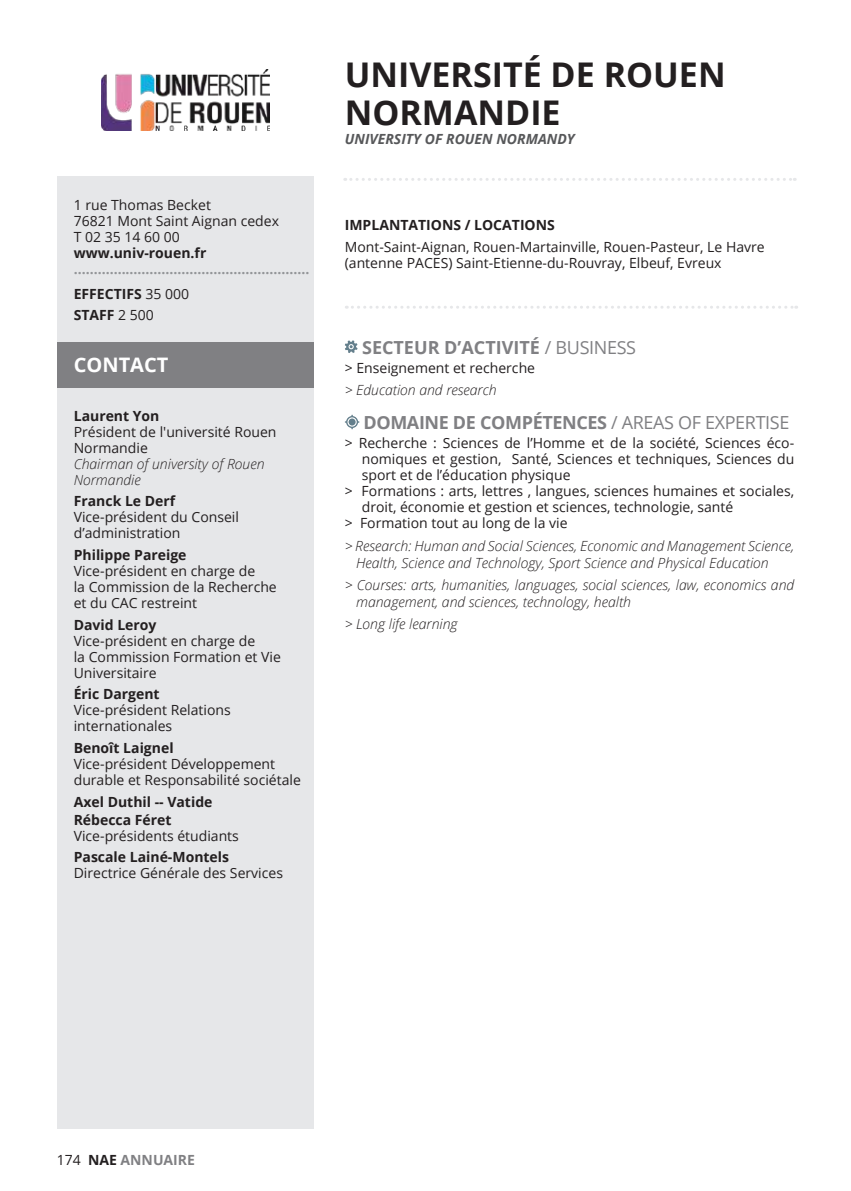
<style>
.page{position:relative;width:851px;height:1191px;background:#fff}
.page>*{position:absolute;margin:0;border:0;box-sizing:border-box;transform-origin:0 0}
.t1{font:700 34px/38px "Open Sans";color:#231f20}
.t2{font:700 20px "Open Sans";color:#fff}
.t3{font:700 18px "Open Sans";letter-spacing:-.02em;color:#808083}
.t4{font:700 18px "Open Sans";color:#808083}
.t5{font:14px/16px "Open Sans";color:#231f20}
.t6{font:italic 300 14px/16.8px "Open Sans";color:#231f20}
.t7{font:700 14px/17.6px "Open Sans";color:#231f20}
.t8{font:700 14px/24.6px "Open Sans";color:#939598}
.t9{font:italic 700 14px "Open Sans";color:#57585a}
.t10{font:700 14px "Open Sans";color:#808083}
.s1{color:#231f20}
.s2{font-weight:400;color:#231f20}
.s3{font-weight:400}
</style>
<div class="page">
<div style="left:57px;top:177px;width:256px;height:951px;background:#e6e7e9"></div>
<svg style="left:345px;top:178px;width:450px;height:3px"></svg>
<svg style="left:345px;top:340px;width:12px;height:13px"></svg>
<svg style="left:345px;top:415px;width:14px;height:14px"></svg>
<div style="left:57px;top:342px;width:256px;height:45px;background:#808083"></div>
<img style="left:101px;top:70px;width:168px;height:60px">
<svg style="left:346px;top:306px;width:450px;height:3px"></svg>
<p class="t5" style="left:74px;top:196px;width:207px">1 rue Thomas Becket<br>76821 Mont Saint Aignan cedex<br>T 02 35 14 60 00</p>
<p class="t7" style="left:74px;top:244px;width:134px">www.univ-rouen.fr</p>
<p class="t8" style="left:74px;top:256px;width:237px">...........................................................<br><span class="s1">EFFECTIFS</span> <span class="s2">35 000</span></p>
<p class="t7" style="left:74px;top:306px;width:82px">STAFF <span class="s3">2 500</span></p>
<h2 class="t2" style="left:74px;top:351px;width:96px">CONTACT</h2>
<p class="t7" style="left:74px;top:406px;width:87px">Laurent Yon</p>
<p class="t5" style="left:74px;top:423px;width:204px">Président de l'université Rouen<br>Normandie</p>
<p class="t6" style="left:74px;top:455px;width:192px;line-height:16px">Chairman of university of Rouen<br>Normandie</p>
<p class="t7" style="left:74px;top:492px;width:103px">Franck Le Derf</p>
<p class="t5" style="left:74px;top:509px;width:167px">Vice-président du Conseil d’administration</p>
<p class="t7" style="left:74px;top:546px;width:114px">Philippe Pareige</p>
<p class="t5" style="left:74px;top:562px;width:204px">Vice-président en charge de<br>la Commission de la Recherche et du CAC restreint</p>
<p class="t7" style="left:74px;top:615px;width:84px">David Leroy</p>
<p class="t5" style="left:74px;top:632px;width:208px">Vice-président en charge de<br>la Commission Formation et Vie<br>Universitaire</p>
<p class="t7" style="left:74px;top:685px;width:87px">Éric Dargent</p>
<p class="t5" style="left:74px;top:702px;width:158px">Vice-président Relations internationales</p>
<p class="t7" style="left:74px;top:739px;width:101px">Benoît Laignel</p>
<p class="t5" style="left:74px;top:755px;width:228px">Vice-président Développement durable et Responsabilité sociétale</p>
<p class="t7" style="left:74px;top:792px;width:140px">Axel Duthil -- Vatide<br>Rébecca Féret</p>
<p class="t5" style="left:74px;top:827px;width:167px">Vice-présidents étudiants</p>
<p class="t7" style="left:74px;top:848px;width:157px">Pascale Lainé-Montels</p>
<p class="t5" style="left:74px;top:864px;width:211px">Directrice Générale des Services</p>
<h1 class="t1" style="left:345px;top:55px;width:382px">UNIVERSITÉ DE ROUEN<br>NORMANDIE</h1>
<p class="t9" style="left:345px;top:128px;width:231px">UNIVERSITY OF ROUEN NORMANDY</p>
<p class="t7" style="left:345px;top:216px;width:212px">IMPLANTATIONS / LOCATIONS</p>
<p class="t5" style="left:345px;top:238px;width:421px">Mont-Saint-Aignan, Rouen-Martainville, Rouen-Pasteur, Le Havre (antenne PACES) Saint-Etienne-du-Rouvray, Elbeuf, Evreux</p>
<p class="t4" style="left:362px;top:335px;width:275px">SECTEUR D’ACTIVITÉ <span class="s3">/ BUSINESS</span></p>
<p class="t5" style="left:345px;top:359px;width:192px">&gt; Enseignement et recherche</p>
<p class="t6" style="left:345px;top:380px;width:153px">&gt; Education and research</p>
<p class="t3" style="left:363px;top:410px;width:427px">DOMAINE DE COMPÉTENCES <span class="s3">/ AREAS OF EXPERTISE</span></p>
<p class="t5" style="left:345px;top:435px;width:451px">&gt; Recherche : Sciences de l’Homme et de la société, Sciences éco-</p>
<p class="t5" style="left:362px;top:451px;width:434px">nomiques et gestion, Santé, Sciences et techniques, Sciences du</p>
<p class="t5" style="left:362px;top:467px;width:210px">sport et de l’éducation physique</p>
<p class="t5" style="left:345px;top:483px;width:451px">&gt; Formations : arts, lettres , langues, sciences humaines et sociales,</p>
<p class="t5" style="left:362px;top:499px;width:373px">droit, économie et gestion et sciences, technologie, santé</p>
<p class="t5" style="left:345px;top:515px;width:224px">&gt; Formation tout au long de la vie</p>
<p class="t6" style="left:356px;top:537px;width:439px;text-indent:-11px">&gt; Research: Human and Social Sciences, Economic and Management Science,<br>Health, Science and Technology, Sport Science and Physical Education</p>
<p class="t6" style="left:356px;top:576px;width:439px;text-indent:-11px">&gt; Courses: arts, humanities, languages, social sciences, law, economics and management, and sciences, technology, health</p>
<p class="t6" style="left:345px;top:615px;width:114px">&gt; Long life learning</p>
<p class="t10" style="left:57px;top:1150px;width:140px"><span class="s2">174</span> <span class="s1">NAE</span> ANNUAIRE</p>
</div>
